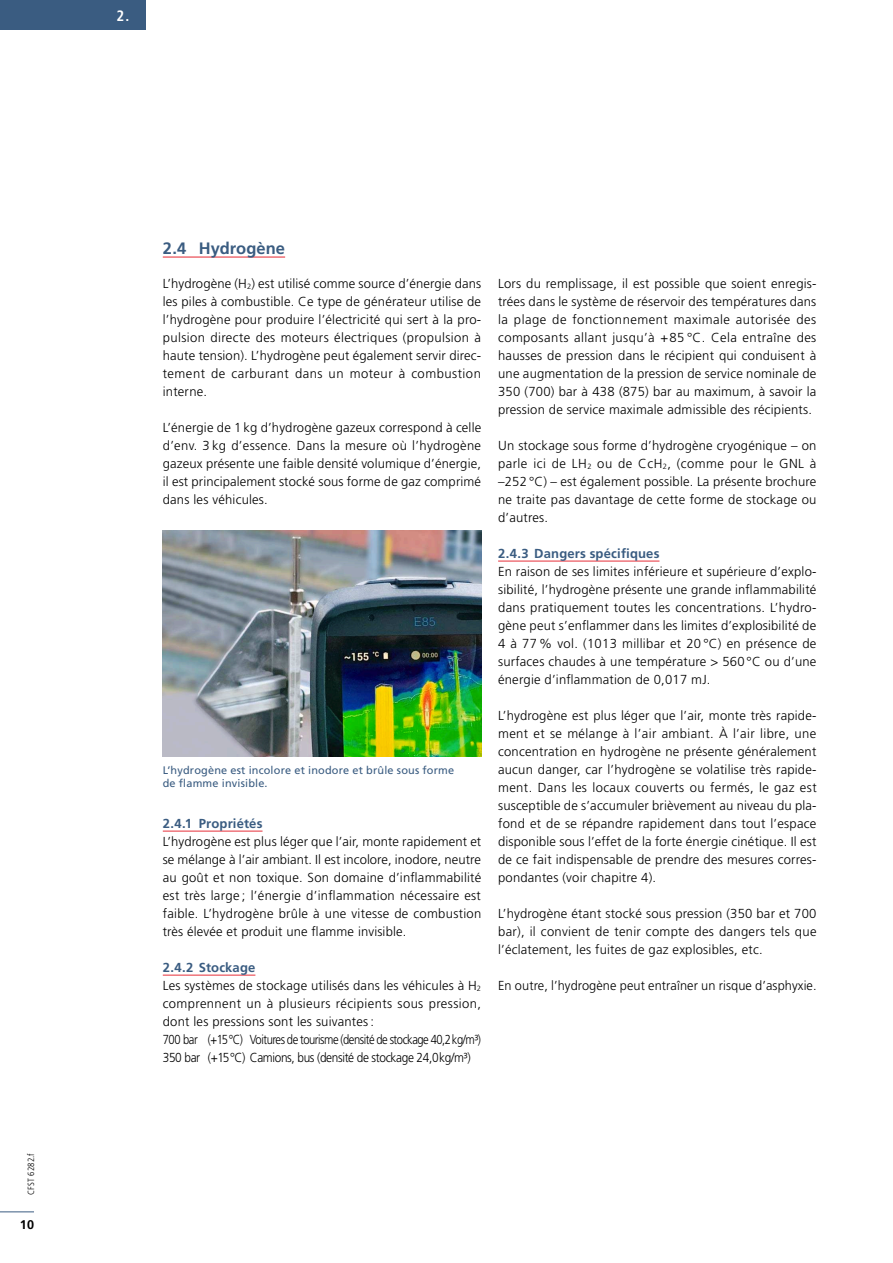
<style>
.page{position:relative;width:893px;height:1263px;background:#fff}
.page>*{position:absolute;margin:0;border:0;box-sizing:border-box;transform-origin:0 0}
.t1{font:700 16.5px "Frutiger LT Std";color:#3a5c81}
.t2{font:700 condensed 15px "Frutiger LT Std";color:#fff}
.t3{font:300 13.05px/18px "Frutiger LT Std";letter-spacing:.015em;color:#000;text-align:justify}
.t4{font:700 13.05px "Frutiger LT Std";letter-spacing:.01em;color:#3a5c81}
.t5{font:700 12.6px "Frutiger LT Std";color:#000}
.t6{font:10.95px/13.2px "Frutiger LT Std";letter-spacing:.015em;color:#3a5c81}
.t7{font:300 condensed 9px "Frutiger LT Std";letter-spacing:.015em;color:#000}
.s1{font-weight:700;color:#3a5c81}
</style>
<div class="page">
<div style="left:0;top:0;width:146px;height:30px;background:#3a5c81"></div>
<hr style="left:163px;top:831px;width:100px;height:1px;background:#e62f39">
<hr style="left:163px;top:975px;width:92px;height:1px;background:#e62f39">
<hr style="left:498px;top:561px;width:161px;height:1px;background:#e62f39">
<hr style="left:163px;top:256px;width:122px;height:2px;background:#e62f39">
<img style="left:163px;top:530px;width:318px;height:226px">
<hr style="left:0;top:1211px;width:34px;height:1px;background:#3a5c81">
<p class="t2" style="left:116px;top:7px;width:14px">2.</p>
<p class="t7" style="left:26px;top:1195px;width:43px;rotate:-90deg">CFST 6282.f</p>
<p class="t5" style="left:20px;top:1218px;width:16px">10</p>
<p class="t1" style="left:163px;top:239px;width:124px">2.4 Hydrogène</p>
<p class="t3" style="left:163px;top:275px;width:320px">L’hydrogène (H<sub>2</sub>) est utilisé comme source d’énergie dans les piles à combustible. Ce type de générateur utilise de l’hydrogène pour produire l’électricité qui sert à la pro&shy;pulsion directe des moteurs électriques (propulsion à haute tension). L’hydrogène peut également servir direc&shy;tement de carburant dans un moteur à combustion interne.</p>
<p class="t3" style="left:163px;top:419px;width:320px">L’énergie de 1 kg d’hydrogène gazeux correspond à celle d’env. 3 kg d’essence. Dans la mesure où l’hydrogène gazeux présente une faible densité volumique d’énergie, il est principalement stocké sous forme de gaz comprimé dans les véhicules.</p>
<p class="t6" style="left:163px;top:764px;width:293px">L’hydrogène est incolore et inodore et brûle sous forme de flamme invisible.</p>
<p class="t4" style="left:163px;top:816px;width:101px">2.4.1 Propriétés</p>
<p class="t3" style="left:163px;top:833px;width:320px">L’hydrogène est plus léger que l’air, monte rapidement et se mélange à l’air ambiant. Il est incolore, inodore, neutre au goût et non toxique. Son domaine d’inflammabilité est très large ; l’énergie d’inflammation nécessaire est faible. L’hydrogène brûle à une vitesse de combustion très élevée et produit une flamme invisible.</p>
<p class="t3" style="left:163px;top:959px;width:320px;text-align:left"><span class="s1">2.4.2 Stockage<br></span>Les systèmes de stockage utilisés dans les véhicules à H<sub>2 </sub>comprennent un à plusieurs récipients sous pression, dont les pressions sont les suivantes :<br>700 bar (+15 °C) Voitures de tourisme (densité de stockage 40,2 kg/m³)<br>350 bar (+15°C) Camions, bus (densité de stockage 24,0kg/m³)</p>
<p class="t3" style="left:498px;top:275px;width:320px">Lors du remplissage, il est possible que soient enregis&shy;trées dans le système de réservoir des températures dans la plage de fonctionnement maximale autorisée des composants allant jusqu’à + 85 °C. Cela entraîne des hausses de pression dans le récipient qui conduisent à une augmentation de la pression de service nominale de 350 (700) bar à 438 (875) bar au maximum, à savoir la pression de service maximale admissible des récipients.</p>
<p class="t3" style="left:498px;top:437px;width:320px">Un stockage sous forme d’hydrogène cryogénique – on parle ici de LH<sub>2</sub> ou de CcH<sub>2</sub>, (comme pour le GNL à –252 °C) – est également possible. La présente brochure ne traite pas davantage de cette forme de stockage ou d’autres.</p>
<p class="t4" style="left:498px;top:546px;width:163px">2.4.3 Dangers spécifiques</p>
<p class="t3" style="left:498px;top:563px;width:320px">En raison de ses limites inférieure et supérieure d’explo&shy;sibilité, l’hydrogène présente une grande inflammabilité dans pratiquement toutes les concentrations. L’hydro&shy;gène peut s’enflammer dans les limites d’explosibilité de 4 à 77 % vol. (1013 millibar et 20 °C) en présence de surfaces chaudes à une température &gt; 560 °C ou d’une énergie d’inflammation de 0,017 mJ.</p>
<p class="t3" style="left:498px;top:707px;width:320px">L’hydrogène est plus léger que l’air, monte très rapide&shy;ment et se mélange à l’air ambiant. À l’air libre, une concentration en hydrogène ne présente généralement aucun danger, car l’hydrogène se volatilise très rapide&shy;ment. Dans les locaux couverts ou fermés, le gaz est susceptible de s’accumuler brièvement au niveau du pla&shy;fond et de se répandre rapidement dans tout l’espace disponible sous l’effet de la forte énergie cinétique. Il est de ce fait indispensable de prendre des mesures corres&shy;pondantes (voir chapitre 4).</p>
<p class="t3" style="left:498px;top:905px;width:320px">L’hydrogène étant stocké sous pression (350 bar et 700 bar), il convient de tenir compte des dangers tels que l’éclatement, les fuites de gaz explosibles, etc.</p>
<p class="t3" style="left:498px;top:977px;width:320px">En outre, l’hydrogène peut entraîner un risque d’asphyxie.</p>
</div>
